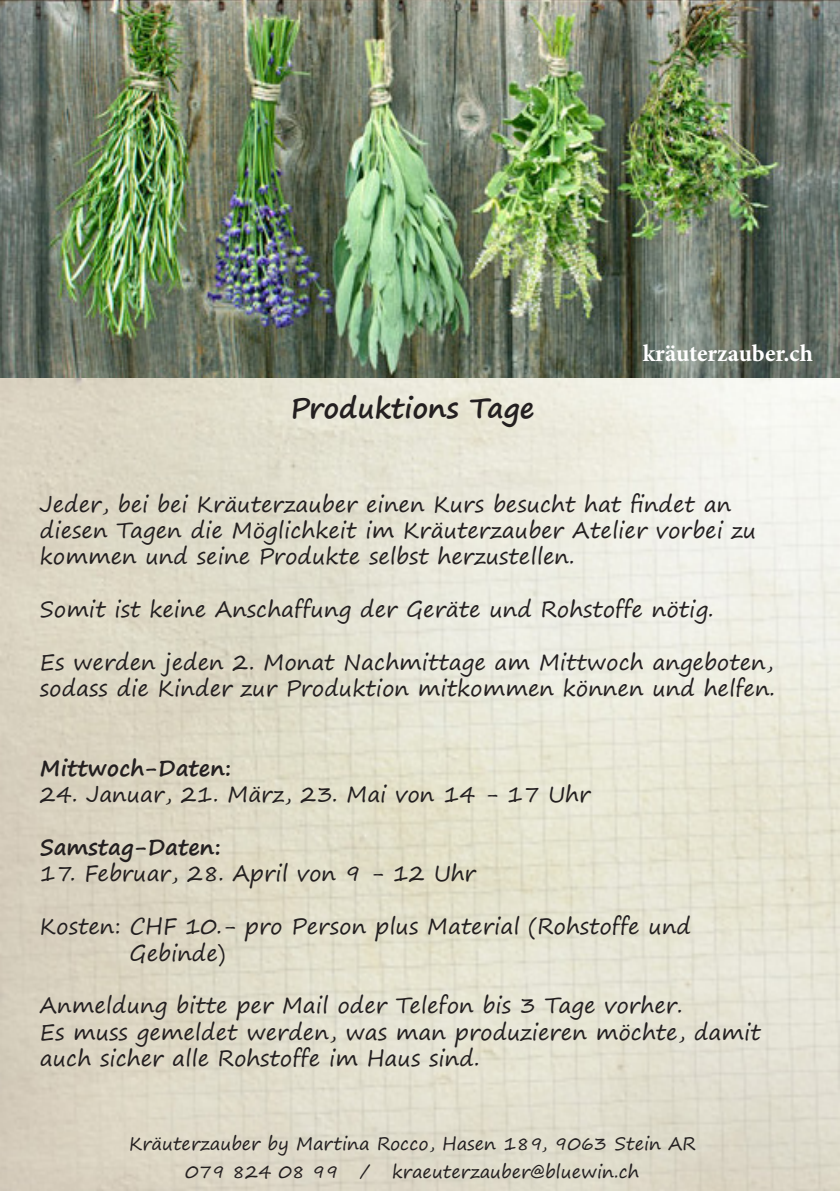
<style>
.page{position:relative;width:840px;height:1191px;background:#fff}
.page>*{position:absolute;margin:0;border:0;box-sizing:border-box;transform-origin:0 0}
.t1{font:700 28px "Segoe Print";color:#231f20}
.t2{font:700 24px "Minion Pro";letter-spacing:-.005em;color:#fff}
.t3{font:22px/26.4px "Segoe Print";color:#231f20}
.t4{font:700 22px "Segoe Print";color:#231f20}
.t5{font:18px "Segoe Print";color:#231f20}
</style>
<div class="page">
<img style="left:0;top:0;width:839px;height:378px">
<p class="t1" style="left:290px;top:382px;width:245px">Produktions Tage</p>
<p class="t2" style="left:642px;top:336px;width:172px">kräuterzauber.ch</p>
<p class="t3" style="left:40px;top:490px;width:717px">Jeder, bei bei Kräuterzauber einen Kurs besucht hat findet an diesen Tagen die Möglichkeit im Kräuterzauber Atelier vorbei zu kommen und seine Produkte selbst herzustellen.</p>
<p class="t3" style="left:40px;top:596px;width:675px">Somit ist keine Anschaffung der Geräte und Rohstoffe nötig.</p>
<p class="t3" style="left:40px;top:648px;width:736px">Es werden jeden 2. Monat Nachmittage am Mittwoch angeboten, sodass die Kinder zur Produktion mitkommen können und helfen.</p>
<p class="t4" style="left:40px;top:747px;width:193px">Mittwoch-Daten:</p>
<p class="t3" style="left:40px;top:780px;width:551px">24. Januar, 21. März, 23. Mai von 14 - 17 Uhr</p>
<p class="t4" style="left:40px;top:827px;width:182px">Samstag-Daten:</p>
<p class="t3" style="left:40px;top:860px;width:437px">17. Februar, 28. April von 9 - 12 Uhr</p>
<p class="t3" style="left:40px;top:912px;width:652px">Kosten: CHF 10.- pro Person plus Material (Rohstoffe und</p>
<p class="t3" style="left:130px;top:939px;width:98px">Gebinde)</p>
<p class="t3" style="left:40px;top:992px;width:643px">Anmeldung bitte per Mail oder Telefon bis 3 Tage vorher.</p>
<p class="t3" style="left:40px;top:1018px;width:722px">Es muss gemeldet werden, was man produzieren möchte, damit auch sicher alle Rohstoffe im Haus sind.</p>
<p class="t5" style="left:129px;top:1127px;width:567px">Kräuterzauber by Martina Rocco, Hasen 189, 9063 Stein AR</p>
<p class="t5" style="left:185px;top:1155px;width:455px">079 824 08 99 / kraeuterzauber@bluewin.ch</p>
</div>
